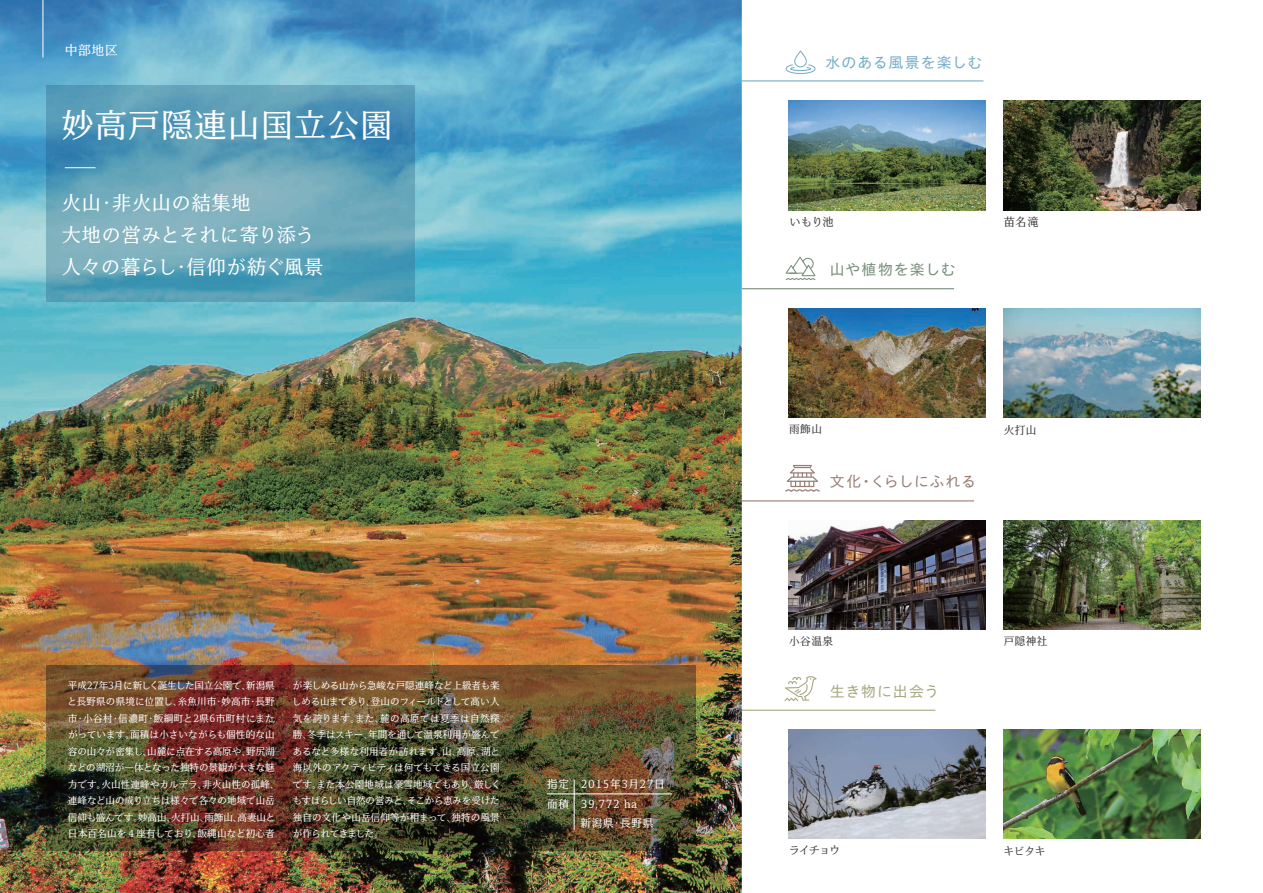
<style>
.page{position:relative;width:1263px;height:893px;background:#fff}
.page>*{position:absolute;margin:0;border:0;box-sizing:border-box;transform-origin:0 0}
.t1{font:31.95px "TPJPN National Parks Min R";letter-spacing:.04em;color:#fff}
.t2{font:19.2px/32px "TPJPN National Parks Min R";letter-spacing:.04em;color:#fff}
.t3{font:14.85px "Hiragino UD Sans Std W4";letter-spacing:.06em;color:#74aec7}
.t4{font:14.85px "Hiragino UD Sans Std W4";letter-spacing:.04em;color:#987e74}
.t5{font:14.85px "Hiragino UD Sans Std W4";letter-spacing:.07em;color:#778f7a}
.t6{font:14.85px "Hiragino UD Sans Std W4";letter-spacing:.05em;color:#a7a881}
.t7{font:12.9px "TPJPN National Parks Min R";color:#fff}
.t8{font:11.1px "TPJPN National Parks Min R";letter-spacing:.05em;color:#3d3a3a}
.t9{font:10.65px/20.4px "TPJPN National Parks Min R";letter-spacing:.06em;color:#fff}
.t10{font:10.65px "TPJPN National Parks Min R";letter-spacing:.04em;color:#3d3a3a}
.t11{font:9.6px/16.5px "TPJPN National Parks Min R";letter-spacing:-.01em;color:#fff}
</style>
<div class="page">
<img style="left:0;top:0;width:742px;height:893px">
<img style="left:47px;top:86px;width:368px;height:216px">
<img style="left:47px;top:666px;width:648px;height:184px">
<hr style="left:65px;top:167px;width:31px;height:1px;background:#fff">
<hr style="left:43px;top:0;width:1px;height:57px;background:#fff">
<hr style="left:547px;top:793px;width:125px;height:1px;background:#fff">
<hr style="left:574px;top:780px;width:1px;height:50px;background:#fff">
<svg style="left:786px;top:51px;width:29px;height:23px"></svg>
<hr style="left:742px;top:80px;width:241px;height:1px;background:#74aec7">
<hr style="left:742px;top:288px;width:212px;height:1px;background:#778f7a">
<hr style="left:742px;top:500px;width:232px;height:1px;background:#987e74">
<hr style="left:742px;top:710px;width:193px;height:1px;background:#a7a881">
<img style="left:789px;top:101px;width:196px;height:109px">
<img style="left:1004px;top:101px;width:196px;height:109px">
<img style="left:789px;top:309px;width:196px;height:108px">
<img style="left:1004px;top:308px;width:196px;height:109px">
<img style="left:789px;top:520px;width:196px;height:109px">
<img style="left:1004px;top:520px;width:196px;height:109px">
<img style="left:789px;top:729px;width:196px;height:109px">
<img style="left:1004px;top:729px;width:196px;height:109px">
<svg style="left:786px;top:257px;width:29px;height:23px"></svg>
<svg style="left:784px;top:676px;width:33px;height:25px"></svg>
<svg style="left:785px;top:465px;width:35px;height:27px"></svg>
<h3 class="t7" style="left:65px;top:40px;width:55px">中部地区</h3>
<h1 class="t1" style="left:62px;top:100px;width:332px">妙高戸隠連山国立公園</h1>
<h2 class="t2" style="left:62px;top:187px;width:263px">火山・非火山の結集地<br>大地の営みとそれに寄り添う人々の暮らし・信仰が紡ぐ風景</h2>
<p class="t11" style="left:68px;top:677px;width:213px">平成27年3月に新しく誕生した国立公園で、新潟県と長野県の県境に位置し、糸魚川市・妙高市・長野市・小谷村・信濃町・飯綱町と2県6市町村にまたがっています。面積は小さいながらも個性的な山容の山々が密集し、山麓に点在する高原や、野尻湖などの湖沼が一体となった独特の景観が大きな魅力です。火山性連峰やカルデラ、非火山性の孤峰、連峰など山の成り立ちは様々で各々の地域で山岳信仰も盛んです。妙高山、火打山、雨飾山、高妻山と日本百名山を４座有しており、飯縄山など初心者</p>
<p class="t11" style="left:292px;top:677px;width:210px">が楽しめる山から急峻な戸隠連峰など上級者も楽しめる山まであり、登山のフィールドとして高い人気を誇ります。また、麓の高原では夏季は自然探勝、冬季はスキー、年間を通して温泉利用が盛んであるなど多様な利用者が訪れます。山、高原、湖と海以外のアクティビティは何でもできる国立公園です。また本公園地域は豪雪地域でもあり、厳しくもすばらしい自然の営みと、そこから恵みを受けた独自の文化や山岳信仰等が相まって、独特の風景が作られてきました。</p>
<p class="t9" style="left:547px;top:774px;width:119px">指定　2015年3月27日面積　39,772 ha</p>
<p class="t9" style="left:580px;top:813px;width:74px">新潟県・長野県</p>
<h3 class="t3" style="left:825px;top:52px;width:158px">水のある風景を楽しむ</h3>
<p class="t8" style="left:789px;top:213px;width:46px">いもり池</p>
<p class="t8" style="left:1004px;top:214px;width:36px">苗名滝</p>
<h3 class="t5" style="left:830px;top:259px;width:127px">山や植物を楽しむ</h3>
<p class="t10" style="left:789px;top:420px;width:34px">雨飾山</p>
<p class="t10" style="left:1004px;top:421px;width:34px">火打山</p>
<h3 class="t4" style="left:830px;top:470px;width:148px">文化・くらしにふれる</h3>
<p class="t10" style="left:789px;top:632px;width:45px">小谷温泉</p>
<p class="t10" style="left:1004px;top:633px;width:45px">戸隠神社</p>
<h3 class="t6" style="left:830px;top:680px;width:111px">生き物に出会う</h3>
<p class="t10" style="left:789px;top:841px;width:53px">ライチョウ</p>
<p class="t10" style="left:1003px;top:842px;width:43px">キビタキ</p>
</div>
